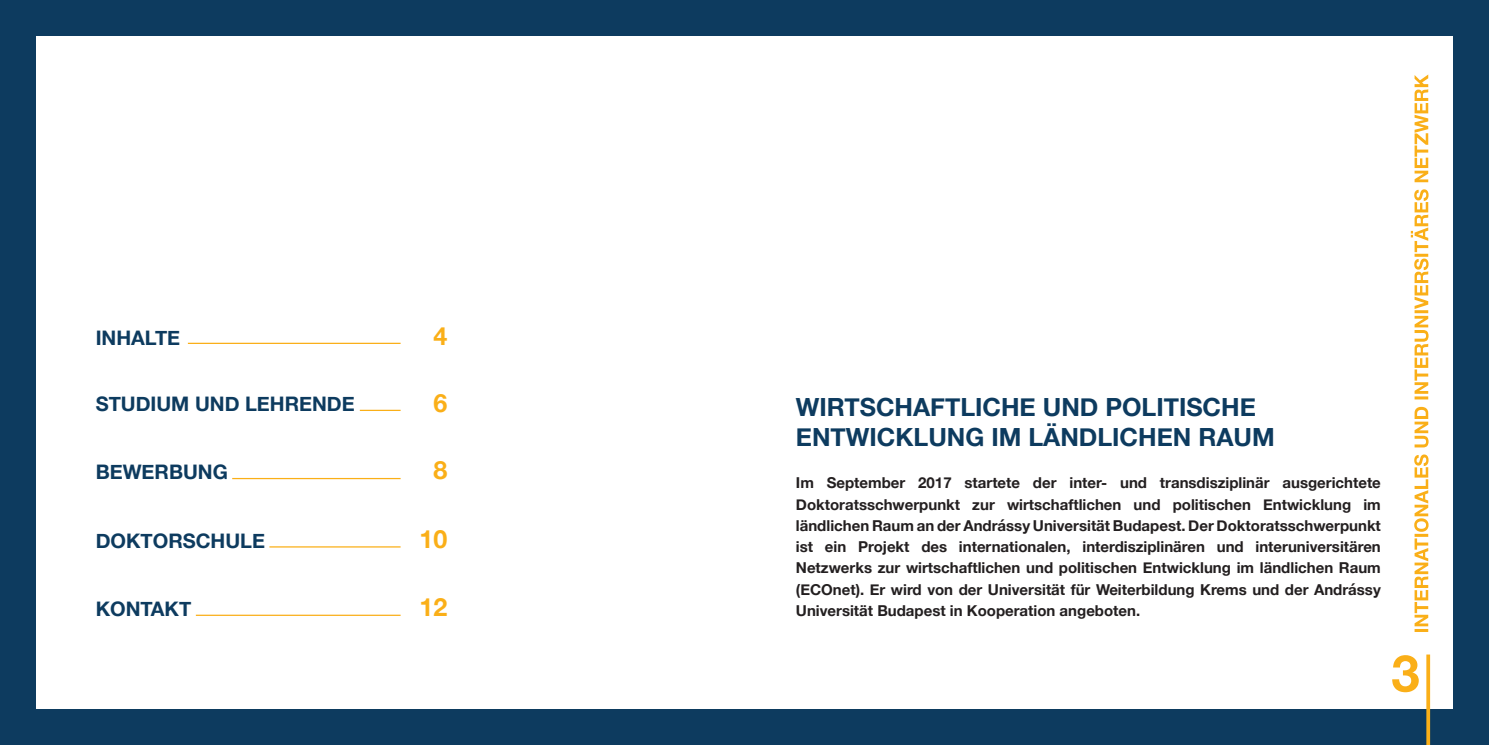
<style>
.page{position:relative;width:1489px;height:745px;background:#fff}
.page>*{position:absolute;margin:0;border:0;box-sizing:border-box;transform-origin:0 0}
.t1{font:700 51px "Helvetica Neue";color:#faaf18}
.t2{font:700 25px "Helvetica Neue";color:#0d3b5f}
.t3{font:700 25px "Helvetica Neue";color:#faaf18}
.t4{font:700 20px "Helvetica Neue";color:#0d3b5f}
.t5{font:700 15px/21.2px "Helvetica Neue";color:#231f20;text-align:justify}
</style>
<div class="page">
<div style="left:0;top:709px;width:1488px;height:35px;background:#0d3b5f"></div>
<div style="left:0;top:0;width:1488px;height:35px;background:#0d3b5f"></div>
<div style="left:1453px;top:0;width:35px;height:744px;background:#0d3b5f"></div>
<hr style="left:188px;top:342px;width:212px;height:2px;background:#faaf18">
<hr style="left:360px;top:409px;width:40px;height:2px;background:#faaf18">
<hr style="left:269px;top:546px;width:131px;height:1px;background:#faaf18">
<hr style="left:196px;top:614px;width:204px;height:1px;background:#faaf18">
<hr style="left:232px;top:477px;width:168px;height:2px;background:#faaf18">
<hr style="left:1426px;top:654px;width:3px;height:90px;background:#faaf18">
<svg style="left:1410px;top:74px;width:18px;height:557px"></svg>
<div style="left:0;top:0;width:35px;height:744px;background:#0d3b5f"></div>
<p class="t4" style="left:96px;top:321px;width:86px">INHALTE</p>
<p class="t3" style="left:433px;top:316px;width:15px">4</p>
<p class="t4" style="left:96px;top:388px;width:260px">STUDIUM UND LEHRENDE</p>
<p class="t3" style="left:433px;top:383px;width:15px">6</p>
<p class="t2" style="left:795px;top:387px;width:461px">WIRTSCHAFTLICHE UND POLITISCHE</p>
<p class="t2" style="left:795px;top:417px;width:480px">ENTWICKLUNG IM LÄNDLICHEN RAUM</p>
<p class="t4" style="left:96px;top:456px;width:134px">BEWERBUNG</p>
<p class="t3" style="left:433px;top:450px;width:15px">8</p>
<p class="t4" style="left:96px;top:524px;width:171px">DOKTORSCHULE</p>
<p class="t3" style="left:419px;top:518px;width:29px">10</p>
<p class="t4" style="left:96px;top:592px;width:97px">KONTAKT</p>
<p class="t3" style="left:419px;top:587px;width:29px">12</p>
<p class="t5" style="left:795px;top:472px;width:586px">Im September 2017 startete der inter- und transdisziplinär ausgerichtete Doktoratsschwerpunkt zur wirtschaftlichen und politischen Entwicklung im ländlichen Raum an der Andrássy Universität Budapest. Der Doktoratsschwerpunkt ist ein Projekt des internationalen, interdisziplinären und interuniversitären Netzwerks zur wirtschaftlichen und politischen Entwicklung im ländlichen Raum (ECOnet). Er wird von der Universität für Weiterbildung Krems und der Andrássy Universität Budapest in Kooperation angeboten.</p>
<p class="t1" style="left:1391px;top:633px;width:30px">3</p>
</div>
